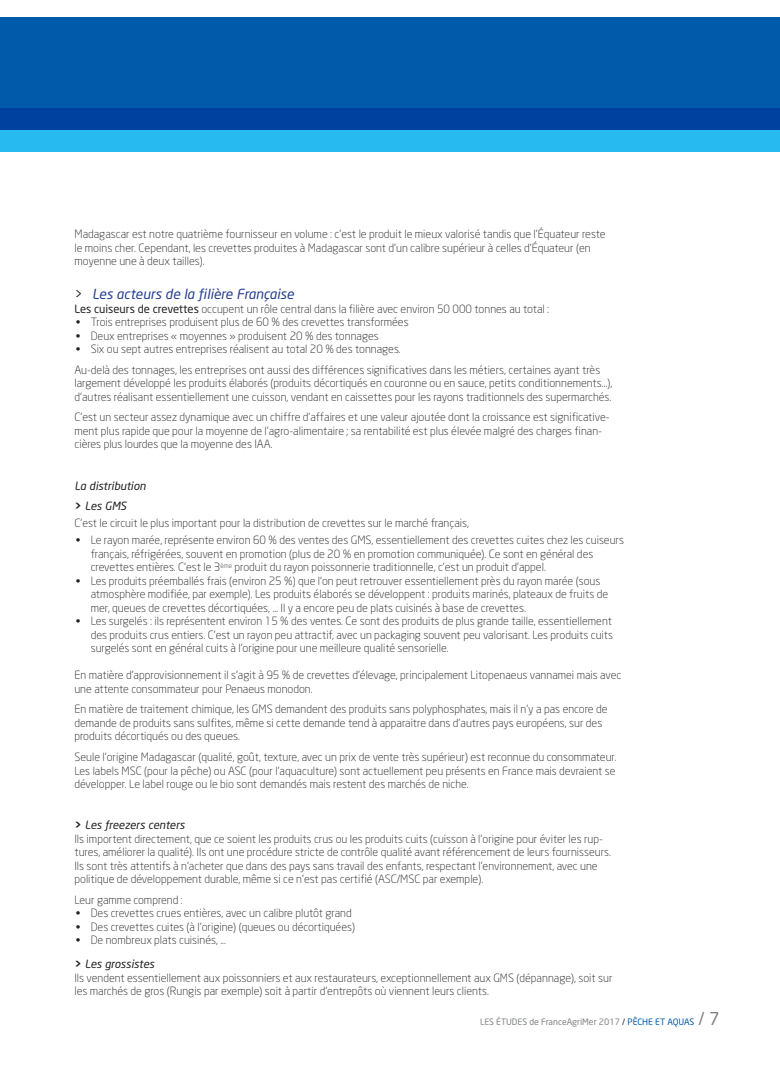
<style>
.page{position:relative;width:780px;height:1088px;background:#fff}
.page>*{position:absolute;margin:0;border:0;box-sizing:border-box;transform-origin:0 0}
.t1{font:italic 13.75px "Neo Sans";color:#253f8e}
.TEXTE{font:300 11.25px/13.5px "Neo Sans";color:#231f20}
.paragraphe{font:300 11.25px/13.5px "Neo Sans";color:#231f20}
.soustitre{font:italic 11.25px "Neo Sans";color:#231f20}
.t2{font:8.75px "Neo Sans";color:#808285}
.s1{font-style:normal;color:#231f20}
.s2{font-weight:400}
.s3{font-weight:700;font-style:normal}
.s4{color:#231f20}
.s5{color:#015aaa}
.s6{font-size:17.5px}
</style>
<div class="page">
<div style="left:0;top:108px;width:780px;height:43px;background:#27baf1"></div>
<div style="left:0;top:18px;width:780px;height:112px;background:linear-gradient(to bottom,#0161ad,#0049a3)"></div>
<p class="TEXTE" style="left:74px;top:227px;width:532px">Madagascar est notre quatrième fournisseur en volume : c’est le produit le mieux valorisé tandis que l’Équateur reste le moins cher. Cependant, les crevettes produites à Madagascar sont d'un calibre supérieur à celles d'Équateur (en moyenne une à deux tailles).</p>
<p class="t1" style="left:74px;top:286px;width:221px"><span class="s1">&gt;</span> Les acteurs de la filière Française</p>
<p class="TEXTE" style="left:74px;top:302px;width:476px"><span class="s2">Les cuiseurs de crevettes</span> occupent un rôle central dans la filière avec environ 50 000 tonnes au total :</p>
<p class="paragraphe" style="left:76px;top:315px;width:334px">• Trois entreprises produisent plus de 60 % des crevettes transformées</p>
<p class="paragraphe" style="left:76px;top:329px;width:304px">• Deux entreprises « moyennes » produisent 20 % des tonnages</p>
<p class="paragraphe" style="left:76px;top:342px;width:326px">• Six ou sept autres entreprises réalisent au total 20 % des tonnages.</p>
<p class="TEXTE" style="left:74px;top:363px;width:539px">Au-delà des tonnages, les entreprises ont aussi des différences significatives dans les métiers, certaines ayant très largement développé les produits élaborés (produits décortiqués en couronne ou en sauce, petits conditionnements…), d’autres réalisant essentiellement une cuisson, vendant en caissettes pour les rayons traditionnels des supermarchés.</p>
<p class="TEXTE" style="left:74px;top:410px;width:536px">C’est un secteur assez dynamique avec un chiffre d’affaires et une valeur ajoutée dont la croissance est significative&shy;ment plus rapide que pour la moyenne de l’agro-alimentaire ; sa rentabilité est plus élevée malgré des charges finan&shy;cières plus lourdes que la moyenne des IAA.</p>
<p class="soustitre" style="left:74px;top:478px;width:73px">La distribution</p>
<p class="soustitre" style="left:74px;top:499px;width:53px"><span class="s3">&gt;</span> Les GMS</p>
<p class="TEXTE" style="left:74px;top:516px;width:396px">C’est le circuit le plus important pour la distribution de crevettes sur le marché français,</p>
<p class="paragraphe" style="left:91px;top:533px;width:535px;text-indent:-15px">• Le rayon marée, représente environ 60 % des ventes des GMS, essentiellement des crevettes cuites chez les cuiseurs français, réfrigérées, souvent en promotion (plus de 20 % en promotion communiquée). Ce sont en général des crevettes entières. C’est le 3<sup>ème</sup> produit du rayon poissonnerie traditionnelle, c’est un produit d’appel.</p>
<p class="paragraphe" style="left:91px;top:574px;width:519px;text-indent:-15px">• Les produits préemballés frais (environ 25 %) que l’on peut retrouver essentiellement près du rayon marée (sous atmosphère modifiée, par exemple). Les produits élaborés se développent : produits marinés, plateaux de fruits de mer, queues de crevettes décortiquées, … Il y a encore peu de plats cuisinés à base de crevettes.</p>
<p class="paragraphe" style="left:91px;top:614px;width:524px;text-align:justify;text-indent:-15px">• Les surgelés : ils représentent environ 15 % des ventes. Ce sont des produits de plus grande taille, essentiellement des produits crus entiers. C’est un rayon peu attractif, avec un packaging souvent peu valorisant. Les produits cuits surgelés sont en général cuits à l’origine pour une meilleure qualité sensorielle.</p>
<p class="TEXTE" style="left:74px;top:668px;width:548px">En matière d’approvisionnement il s’agit à 95 % de crevettes d’élevage, principalement Litopenaeus vannamei mais avec une attente consommateur pour Penaeus monodon.</p>
<p class="TEXTE" style="left:74px;top:702px;width:534px">En matière de traitement chimique, les GMS demandent des produits sans polyphosphates, mais il n’y a pas encore de demande de produits sans sulfites, même si cette demande tend à apparaitre dans d’autres pays européens, sur des produits décortiqués ou des queues.</p>
<p class="TEXTE" style="left:74px;top:750px;width:543px;text-align:justify">Seule l’origine Madagascar (qualité, goût, texture, avec un prix de vente très supérieur) est reconnue du consommateur.<br>Les labels MSC (pour la pêche) ou ASC (pour l’aquaculture) sont actuellement peu présents en France mais devraient se développer. Le label rouge ou le bio sont demandés mais restent des marchés de niche.</p>
<p class="soustitre" style="left:74px;top:818px;width:112px"><span class="s3">&gt;</span> Les freezers centers</p>
<p class="TEXTE" style="left:74px;top:832px;width:538px">Ils importent directement, que ce soient les produits crus ou les produits cuits (cuisson à l’origine pour éviter les rup&shy;tures, améliorer la qualité). Ils ont une procédure stricte de contrôle qualité avant référencement de leurs fournisseurs.<br>Ils sont très attentifs à n’acheter que dans des pays sans travail des enfants, respectant l’environnement, avec une politique de développement durable, même si ce n’est pas certifié (ASC/MSC par exemple).</p>
<p class="TEXTE" style="left:74px;top:893px;width:110px">Leur gamme comprend :</p>
<p class="paragraphe" style="left:76px;top:906px;width:277px">• Des crevettes crues entières, avec un calibre plutôt grand</p>
<p class="paragraphe" style="left:76px;top:920px;width:281px">• Des crevettes cuites (à l’origine) (queues ou décortiquées)</p>
<p class="paragraphe" style="left:76px;top:933px;width:152px">• De nombreux plats cuisinés, ...</p>
<p class="soustitre" style="left:74px;top:957px;width:82px"><span class="s3">&gt;</span> Les grossistes</p>
<p class="TEXTE" style="left:74px;top:971px;width:539px">Ils vendent essentiellement aux poissonniers et aux restaurateurs, exceptionnellement aux GMS (dépannage), soit sur les marchés de gros (Rungis par exemple) soit à partir d’entrepôts où viennent leurs clients.</p>
<p class="t2" style="left:480px;top:1016px;width:241px">LES ÉTUDES de FranceAgriMer 2017 <span class="s4">/</span> <span class="s5">PÊCHE ET AQUAS</span> <span class="s6">/ 7</span></p>
</div>
